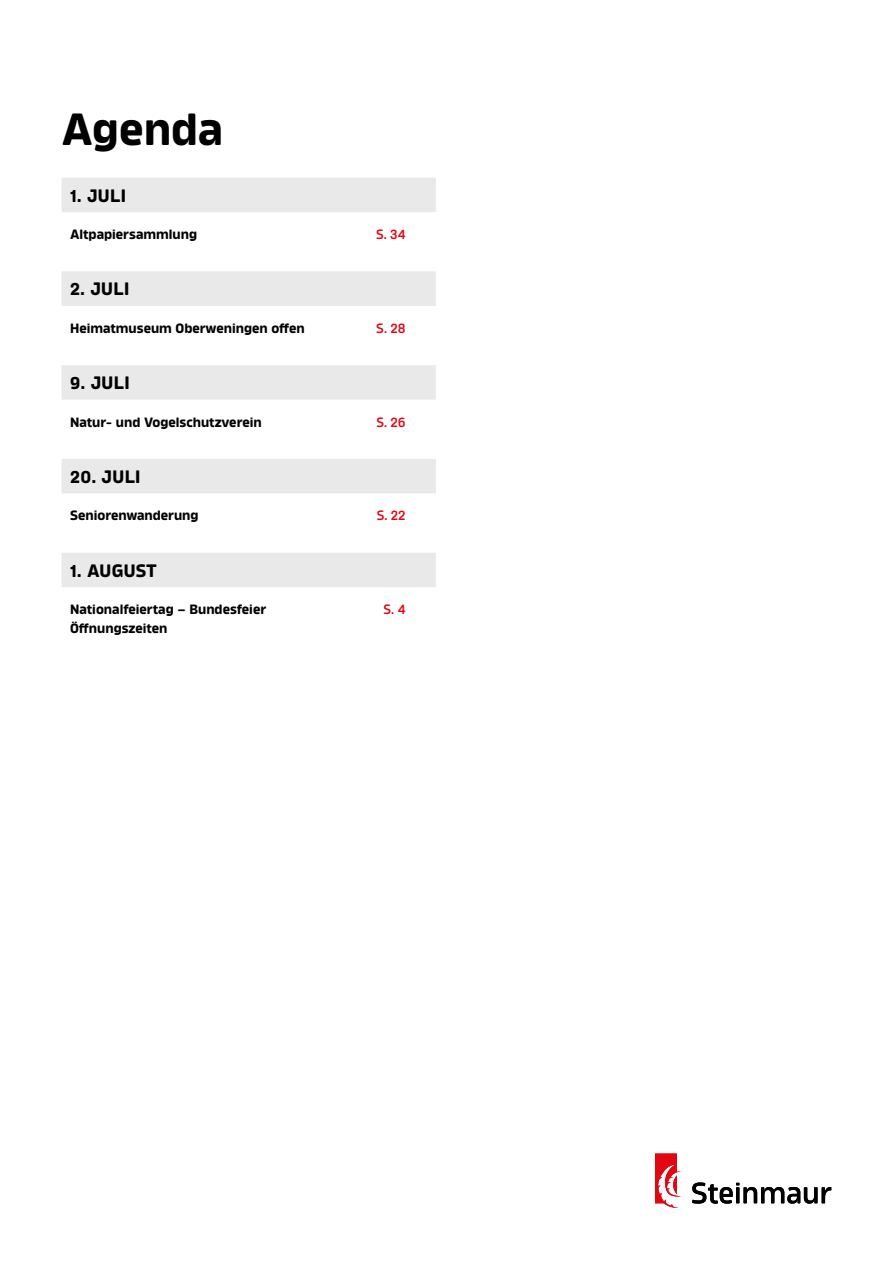
<style>
.page{position:relative;width:893px;height:1263px;background:#fff}
.page>*{position:absolute;margin:0;border:0;box-sizing:border-box;transform-origin:0 0}
.t1{font:700 45px "Amfibia";color:#000}
.t2{font:700 18px "Amfibia";letter-spacing:.02em;color:#000}
.t3{font:700 13.5px "Amfibia";color:#000}
.t4{font:600 13.5px "Amfibia";color:#e30613}
.s1{font-size:17.4px}
</style>
<div class="page">
<div style="left:62px;top:178px;width:374px;height:34px;background:#e9e9e9"></div>
<div style="left:62px;top:271px;width:374px;height:35px;background:#e9e9e9"></div>
<div style="left:62px;top:365px;width:374px;height:35px;background:#e9e9e9"></div>
<div style="left:62px;top:459px;width:374px;height:34px;background:#e9e9e9"></div>
<div style="left:62px;top:553px;width:374px;height:34px;background:#e9e9e9"></div>
<svg style="left:692px;top:1182px;width:139px;height:22px"></svg>
<svg style="left:655px;top:1153px;width:26px;height:55px"></svg>
<h1 class="t1" style="left:62px;top:103px;width:163px">Agenda</h1>
<h2 class="t2" style="left:70px;top:185px;width:57px"><span class="s1">1</span>. JULI</h2>
<p class="t3" style="left:70px;top:226px;width:129px">Altpapiersammlung</p>
<p class="t4" style="left:376px;top:226px;width:31px">S. 34</p>
<h2 class="t2" style="left:70px;top:279px;width:61px"><span class="s1">2</span>. JULI</h2>
<p class="t3" style="left:70px;top:320px;width:236px">Heimatmuseum Oberweningen offen</p>
<p class="t4" style="left:376px;top:320px;width:31px">S. 28</p>
<h2 class="t2" style="left:70px;top:372px;width:61px"><span class="s1">9</span>. JULI</h2>
<p class="t3" style="left:70px;top:414px;width:193px">Natur- und Vogelschutzverein</p>
<p class="t4" style="left:376px;top:414px;width:31px">S. 26</p>
<h2 class="t2" style="left:70px;top:466px;width:72px"><span class="s1">20</span>. JULI</h2>
<p class="t3" style="left:70px;top:508px;width:130px">Seniorenwanderung</p>
<p class="t4" style="left:377px;top:508px;width:30px">S. 22</p>
<h2 class="t2" style="left:70px;top:560px;width:88px"><span class="s1">1</span>. AUGUST</h2>
<p class="t3" style="left:70px;top:601px;width:198px">Nationalfeiertag – Bundesfeier</p>
<p class="t4" style="left:384px;top:601px;width:24px">S. 4</p>
<p class="t3" style="left:70px;top:620px;width:99px">Öffnungszeiten</p>
</div>
